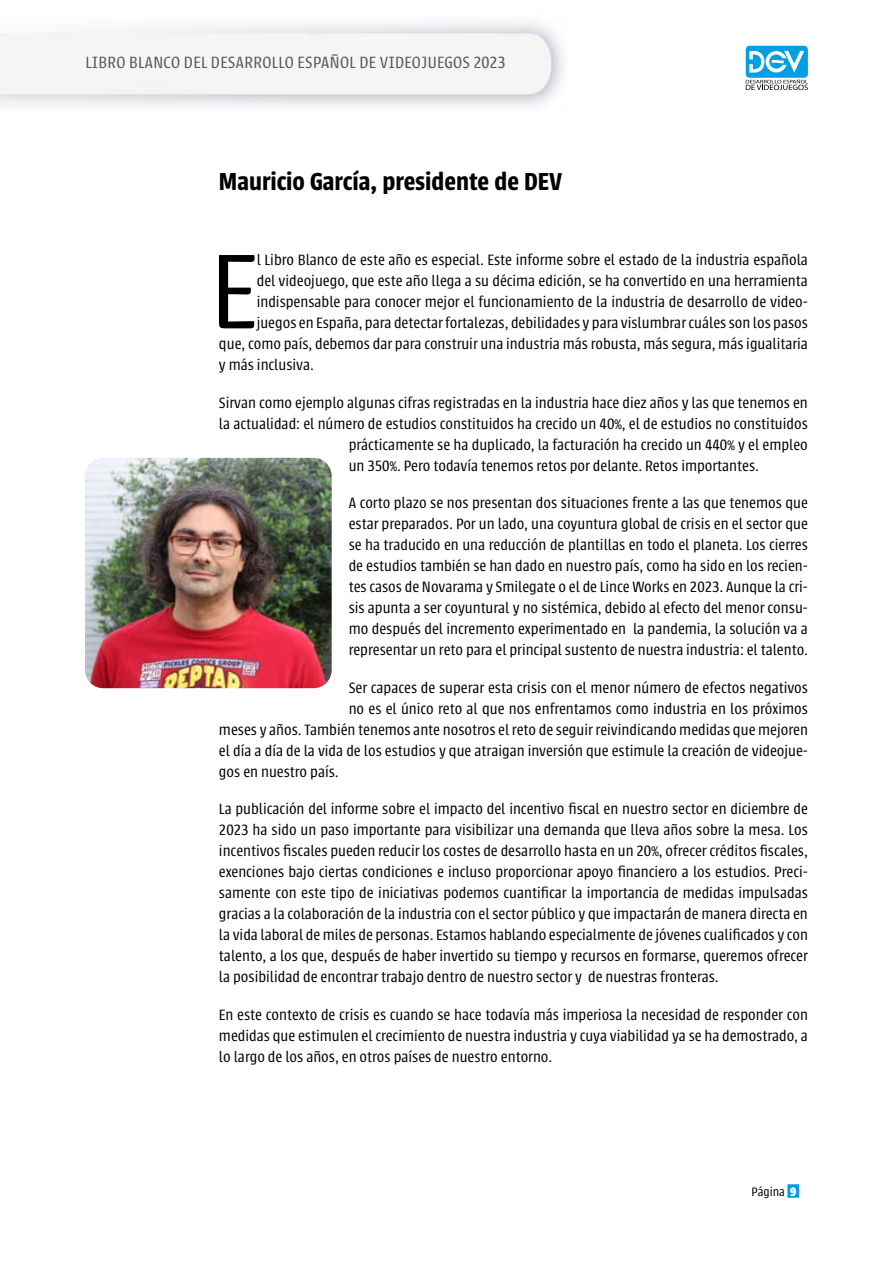
<style>
.page{position:relative;width:893px;height:1263px;background:#fff}
.page>*{position:absolute;margin:0;border:0;box-sizing:border-box;transform-origin:0 0}
.TEXTO_GENERAL{font:300 117.15px "Urbana";color:#000}
.TEXTO_GENERAL-2{font:600 27px "Urbana";color:#000}
.t1{font:300 18px "Urbana";letter-spacing:.025em;color:#575756}
.TEXTO_GENERAL-3{font:300 16.5px/21px "Urbana";color:#000;text-align:justify}
.t2{font:300 13.5px "Urbana";color:#000}
.s1{font-weight:700;color:#fff}
</style>
<div class="page">
<img style="left:0;top:22px;width:564px;height:85px">
<div style="left:787px;top:1184px;width:12px;height:14px;background:#009fe3"></div>
<div style="left:746px;top:46px;width:62px;height:32px;background:#009fe3;border-radius:4px"></div>
<svg style="left:749px;top:51px;width:55px;height:22px"></svg>
<svg style="left:746px;top:79px;width:62px;height:11px"></svg>
<img style="left:85px;top:458px;width:247px;height:230px">
<p class="t1" style="left:85px;top:53px;width:422px">LIBRO BLANCO DEL DESARROLLO ESPAÑOL DE VIDEOJUEGOS 2023</p>
<p class="TEXTO_GENERAL-2" style="left:219px;top:167px;width:345px">Mauricio García, presidente de DEV</p>
<p class="TEXTO_GENERAL" style="left:210px;top:228px;width:48px">E</p>
<p class="TEXTO_GENERAL-3" style="left:257px;top:250px;width:553px">l Libro Blanco de este año es especial. Este informe sobre el estado de la industria española</p>
<p class="TEXTO_GENERAL-3" style="left:257px;top:271px;width:553px">del videojuego, que este año llega a su décima edición, se ha convertido en una herramienta</p>
<p class="TEXTO_GENERAL-3" style="left:257px;top:292px;width:553px">indispensable para conocer mejor el funcionamiento de la industria de desarrollo de video-</p>
<p class="TEXTO_GENERAL-3" style="left:257px;top:313px;width:553px">juegos en España, para detectar fortalezas, debilidades y para vislumbrar cuáles son los pasos</p>
<p class="TEXTO_GENERAL-3" style="left:219px;top:334px;width:590px">que, como país, debemos dar para construir una industria más robusta, más segura, más igualitaria</p>
<p class="TEXTO_GENERAL-3" style="left:219px;top:355px;width:96px">y más inclusiva.</p>
<p class="TEXTO_GENERAL-3" style="left:219px;top:392px;width:590px">Sirvan como ejemplo algunas cifras registradas en la industria hace diez años y las que tenemos en</p>
<p class="TEXTO_GENERAL-3" style="left:219px;top:413px;width:590px">la actualidad: el número de estudios constituidos ha crecido un 40%, el de estudios no constituidos</p>
<p class="TEXTO_GENERAL-3" style="left:349px;top:434px;width:461px">prácticamente se ha duplicado, la facturación ha crecido un 440% y el empleo</p>
<p class="TEXTO_GENERAL-3" style="left:349px;top:455px;width:412px">un 350%. Pero todavía tenemos retos por delante. Retos importantes.</p>
<p class="TEXTO_GENERAL-3" style="left:349px;top:493px;width:461px">A corto plazo se nos presentan dos situaciones frente a las que tenemos que estar preparados. Por un lado, una coyuntura global de crisis en el sector que se ha traducido en una reducción de plantillas en todo el planeta. Los cierres de estudios también se han dado en nuestro país, como ha sido en los recien&shy;tes casos de Novarama y Smilegate o el de Lince Works en 2023. Aunque la cri&shy;sis apunta a ser coyuntural y no sistémica, debido al efecto del menor consu&shy;mo después del incremento experimentado en la pandemia, la solución va a representar un reto para el principal sustento de nuestra industria: el talento.</p>
<p class="TEXTO_GENERAL-3" style="left:349px;top:677px;width:461px">Ser capaces de superar esta crisis con el menor número de efectos negativos</p>
<p class="TEXTO_GENERAL-3" style="left:349px;top:698px;width:461px">no es el único reto al que nos enfrentamos como industria en los próximos</p>
<p class="TEXTO_GENERAL-3" style="left:219px;top:719px;width:590px">meses y años. También tenemos ante nosotros el reto de seguir reivindicando medidas que mejoren</p>
<p class="TEXTO_GENERAL-3" style="left:219px;top:740px;width:590px">el día a día de la vida de los estudios y que atraigan inversión que estimule la creación de videojue-</p>
<p class="TEXTO_GENERAL-3" style="left:219px;top:761px;width:121px">gos en nuestro país.</p>
<p class="TEXTO_GENERAL-3" style="left:219px;top:799px;width:590px">La publicación del informe sobre el impacto del incentivo fiscal en nuestro sector en diciembre de 2023 ha sido un paso importante para visibilizar una demanda que lleva años sobre la mesa. Los incentivos fiscales pueden reducir los costes de desarrollo hasta en un 20%, ofrecer créditos fiscales, exenciones bajo ciertas condiciones e incluso proporcionar apoyo financiero a los estudios. Preci&shy;samente con este tipo de iniciativas podemos cuantificar la importancia de medidas impulsadas gracias a la colaboración de la industria con el sector público y que impactarán de manera directa en la vida laboral de miles de personas. Estamos hablando especialmente de jóvenes cualificados y con talento, a los que, después de haber invertido su tiempo y recursos en formarse, queremos ofrecer la posibilidad de encontrar trabajo dentro de nuestro sector y de nuestras fronteras.</p>
<p class="TEXTO_GENERAL-3" style="left:219px;top:1004px;width:590px">En este contexto de crisis es cuando se hace todavía más imperiosa la necesidad de responder con medidas que estimulen el crecimiento de nuestra industria y cuya viabilidad ya se ha demostrado, a lo largo de los años, en otros países de nuestro entorno.</p>
<p class="t2" style="left:751px;top:1184px;width:46px">Página <span class="s1">9</span></p>
</div>
